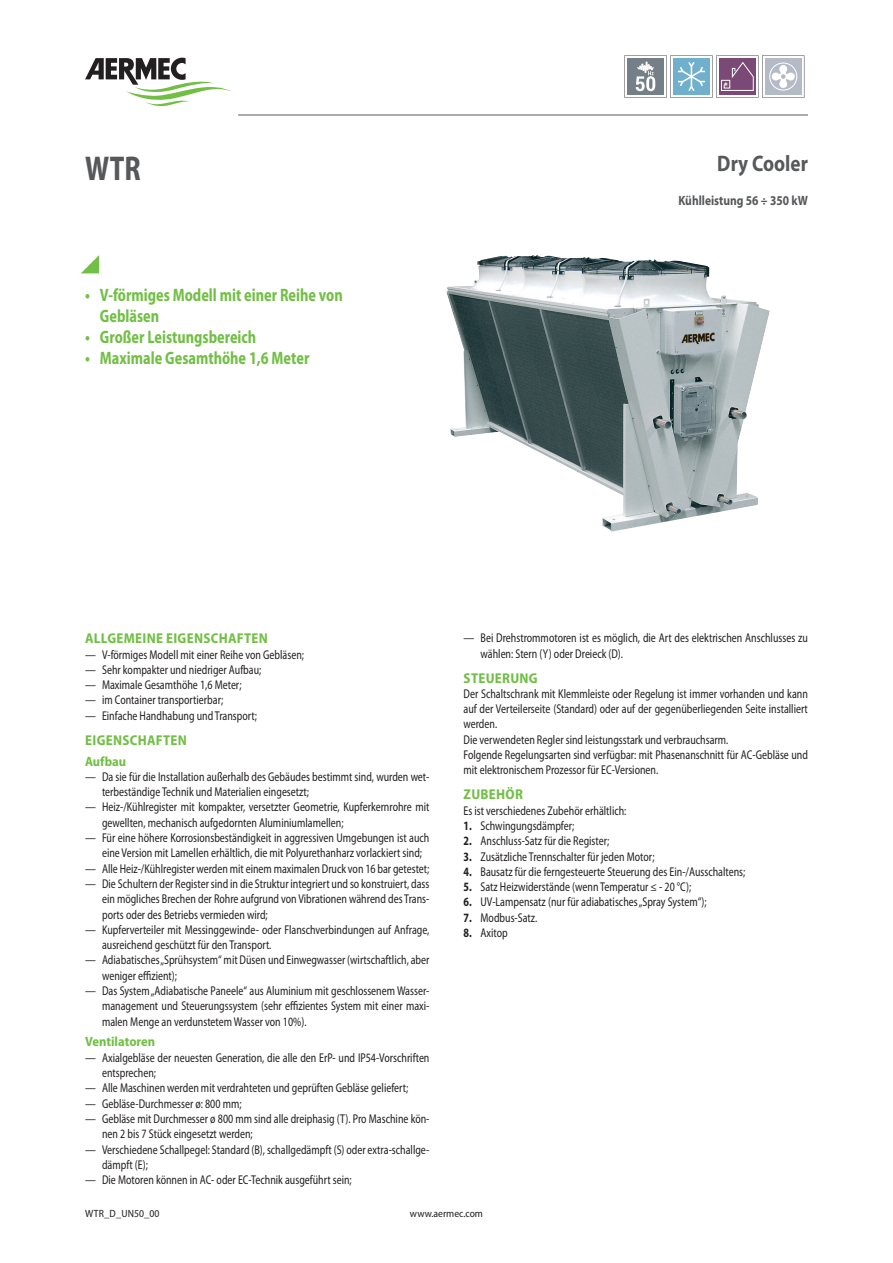
<style>
.page{position:relative;width:893px;height:1263px;background:#fff}
.page>*{position:absolute;margin:0;border:0;box-sizing:border-box;transform-origin:0 0}
.grandezza_de{font:700 semi-condensed 34.5px "Myriad Pro";color:#57585a;scale:.85 1}
.descrizione_de{font:700 22.5px "Myriad Pro";color:#57585a;scale:.85 1}
.t1{font:700 semi-condensed 18px/21px "Myriad Pro";color:#71bf44;scale:.85 1}
.t2{font:700 semi-condensed 14.25px "Myriad Pro";letter-spacing:.02em;color:#71bf44}
.dettaglio_de{font:700 13.5px "Myriad Pro";color:#57585a;scale:.85 1}
.t3{font:700 semi-condensed 13.5px "Myriad Pro";color:#71bf44}
.normale_de{font:semi-condensed 12.75px/15.3px "Myriad Pro";color:#231f20;scale:.85 1}
.t4{font:semi-condensed 10.5px "Myriad Pro";color:#231f20}
.s1{font-weight:700}
</style>
<div class="page">
<svg style="left:81px;top:255px;width:18px;height:18px"></svg>
<hr style="left:238px;top:115px;width:570px;height:1px;background:#57585a">
<img style="left:446px;top:255px;width:324px;height:276px">
<svg style="left:85px;top:58px;width:147px;height:48px"></svg>
<svg style="left:624px;top:55px;width:180px;height:43px"></svg>
<p class="grandezza_de" style="left:85px;top:146px;width:67px">WTR</p>
<p class="t1" style="left:100px;top:284px;width:287px;text-indent:-15px">• V-förmiges Modell mit einer Reihe von<br>Gebläsen</p>
<p class="t1" style="left:85px;top:326px;width:203px">• Großer Leistungsbereich</p>
<p class="t1" style="left:85px;top:347px;width:265px">• Maximale Gesamthöhe 1,6 Meter</p>
<p class="descrizione_de" style="left:717px;top:149px;width:108px">Dry Cooler</p>
<p class="dettaglio_de" style="left:678px;top:192px;width:154px">Kühlleistung 56 ÷ 350 kW</p>
<p class="t2" style="left:85px;top:629px;width:184px">ALLGEMEINE EIGENSCHAFTEN</p>
<p class="normale_de" style="left:85px;top:646px;width:259px">— V-förmiges Modell mit einer Reihe von Gebläsen;</p>
<p class="normale_de" style="left:85px;top:662px;width:209px">— Sehr kompakter und niedriger Aufbau;</p>
<p class="normale_de" style="left:85px;top:677px;width:186px">— Maximale Gesamthöhe 1,6 Meter;</p>
<p class="normale_de" style="left:85px;top:692px;width:164px">— im Container transportierbar;</p>
<p class="normale_de" style="left:85px;top:708px;width:204px">— Einfache Handhabung und Transport;</p>
<p class="t2" style="left:85px;top:731px;width:103px">EIGENSCHAFTEN</p>
<p class="t3" style="left:85px;top:752px;width:43px">Aufbau</p>
<p class="normale_de" style="left:102px;top:769px;width:387px;text-indent:-17px">— Da sie für die Installation außerhalb des Gebäudes bestimmt sind, wurden wet&shy;terbeständige Technik und Materialien eingesetzt;</p>
<p class="normale_de" style="left:102px;top:799px;width:387px;text-indent:-17px">— Heiz-/Kühlregister mit kompakter, versetzter Geometrie, Kupferkernrohre mit gewellten, mechanisch aufgedornten Aluminiumlamellen;</p>
<p class="normale_de" style="left:102px;top:830px;width:387px;text-indent:-17px">— Für eine höhere Korrosionsbeständigkeit in aggressiven Umgebungen ist auch eine Version mit Lamellen erhältlich, die mit Polyurethanharz vorlackiert sind;</p>
<p class="normale_de" style="left:85px;top:860px;width:407px">— Alle Heiz-/Kühlregister werden mit einem maximalen Druck von 16 bar getestet;</p>
<p class="normale_de" style="left:102px;top:876px;width:387px;text-align:justify;text-indent:-17px">— Die Schultern der Register sind in die Struktur integriert und so konstruiert, dass ein mögliches Brechen der Rohre aufgrund von Vibrationen während des Trans&shy;ports oder des Betriebs vermieden wird;</p>
<p class="normale_de" style="left:102px;top:922px;width:387px;text-indent:-17px">— Kupferverteiler mit Messinggewinde- oder Flanschverbindungen auf Anfrage, ausreichend geschützt für den Transport.</p>
<p class="normale_de" style="left:102px;top:952px;width:387px;text-indent:-17px">— Adiabatisches „Sprühsystem“ mit Düsen und Einwegwasser (wirtschaftlich, aber weniger effizient);</p>
<p class="normale_de" style="left:102px;top:983px;width:387px;text-align:justify;text-indent:-17px">— Das System „Adiabatische Paneele“ aus Aluminium mit geschlossenem Wasser&shy;management und Steuerungssystem (sehr effizientes System mit einer maxi&shy;malen Menge an verdunstetem Wasser von 10%).</p>
<p class="t3" style="left:85px;top:1033px;width:72px">Ventilatoren</p>
<p class="normale_de" style="left:102px;top:1049px;width:387px;text-indent:-17px">— Axialgebläse der neuesten Generation, die alle den ErP- und IP54-Vorschriften entsprechen;</p>
<p class="normale_de" style="left:85px;top:1080px;width:382px">— Alle Maschinen werden mit verdrahteten und geprüften Gebläse geliefert;</p>
<p class="normale_de" style="left:85px;top:1095px;width:186px">— Gebläse-Durchmesser ø: 800 mm;</p>
<p class="normale_de" style="left:102px;top:1111px;width:387px;text-indent:-17px">— Gebläse mit Durchmesser ø 800 mm sind alle dreiphasig (T). Pro Maschine kön&shy;nen 2 bis 7 Stück eingesetzt werden;</p>
<p class="normale_de" style="left:102px;top:1141px;width:387px;text-indent:-17px">— Verschiedene Schallpegel: Standard (B), schallgedämpft (S) oder extra-schallge&shy;dämpft (E);</p>
<p class="normale_de" style="left:85px;top:1172px;width:315px">— Die Motoren können in AC- oder EC-Technik ausgeführt sein;</p>
<p class="normale_de" style="left:480px;top:630px;width:387px;text-indent:-17px">— Bei Drehstrommotoren ist es möglich, die Art des elektrischen Anschlusses zu wählen: Stern (Y) oder Dreieck (D).</p>
<p class="t2" style="left:464px;top:668px;width:76px">STEUERUNG</p>
<p class="normale_de" style="left:463px;top:686px;width:407px;text-align:justify">Der Schaltschrank mit Klemmleiste oder Regelung ist immer vorhanden und kann auf der Verteilerseite (Standard) oder auf der gegenüberliegenden Seite installiert werden.</p>
<p class="normale_de" style="left:463px;top:732px;width:313px">Die verwendeten Regler sind leistungsstark und verbrauchsarm.</p>
<p class="normale_de" style="left:463px;top:747px;width:407px">Folgende Regelungsarten sind verfügbar: mit Phasenanschnitt für AC-Gebläse und mit elektronischem Prozessor für EC-Versionen.</p>
<p class="t2" style="left:464px;top:785px;width:61px">ZUBEHÖR</p>
<p class="normale_de" style="left:463px;top:802px;width:193px">Es ist verschiedenes Zubehör erhältlich:</p>
<p class="normale_de" style="left:463px;top:818px;width:132px"><span class="s1">1.</span> Schwingungsdämpfer;</p>
<p class="normale_de" style="left:463px;top:833px;width:173px"><span class="s1">2.</span> Anschluss-Satz für die Register;</p>
<p class="normale_de" style="left:463px;top:848px;width:226px"><span class="s1">3.</span> Zusätzliche Trennschalter für jeden Motor;</p>
<p class="normale_de" style="left:463px;top:864px;width:333px"><span class="s1">4.</span> Bausatz für die ferngesteuerte Steuerung des Ein-/Ausschaltens;</p>
<p class="normale_de" style="left:463px;top:879px;width:269px"><span class="s1">5.</span> Satz Heizwiderstände (wenn Temperatur ≤ - 20 °C);</p>
<p class="normale_de" style="left:463px;top:894px;width:288px"><span class="s1">6.</span> UV-Lampensatz (nur für adiabatisches „Spray System“);</p>
<p class="normale_de" style="left:463px;top:910px;width:88px"><span class="s1">7.</span> Modbus-Satz.</p>
<p class="normale_de" style="left:463px;top:925px;width:54px"><span class="s1">8.</span> Axitop</p>
<p class="t4" style="left:85px;top:1207px;width:76px">WTR_D_UN50_00</p>
<p class="t4" style="left:410px;top:1207px;width:75px">www.aermec.com</p>
</div>
